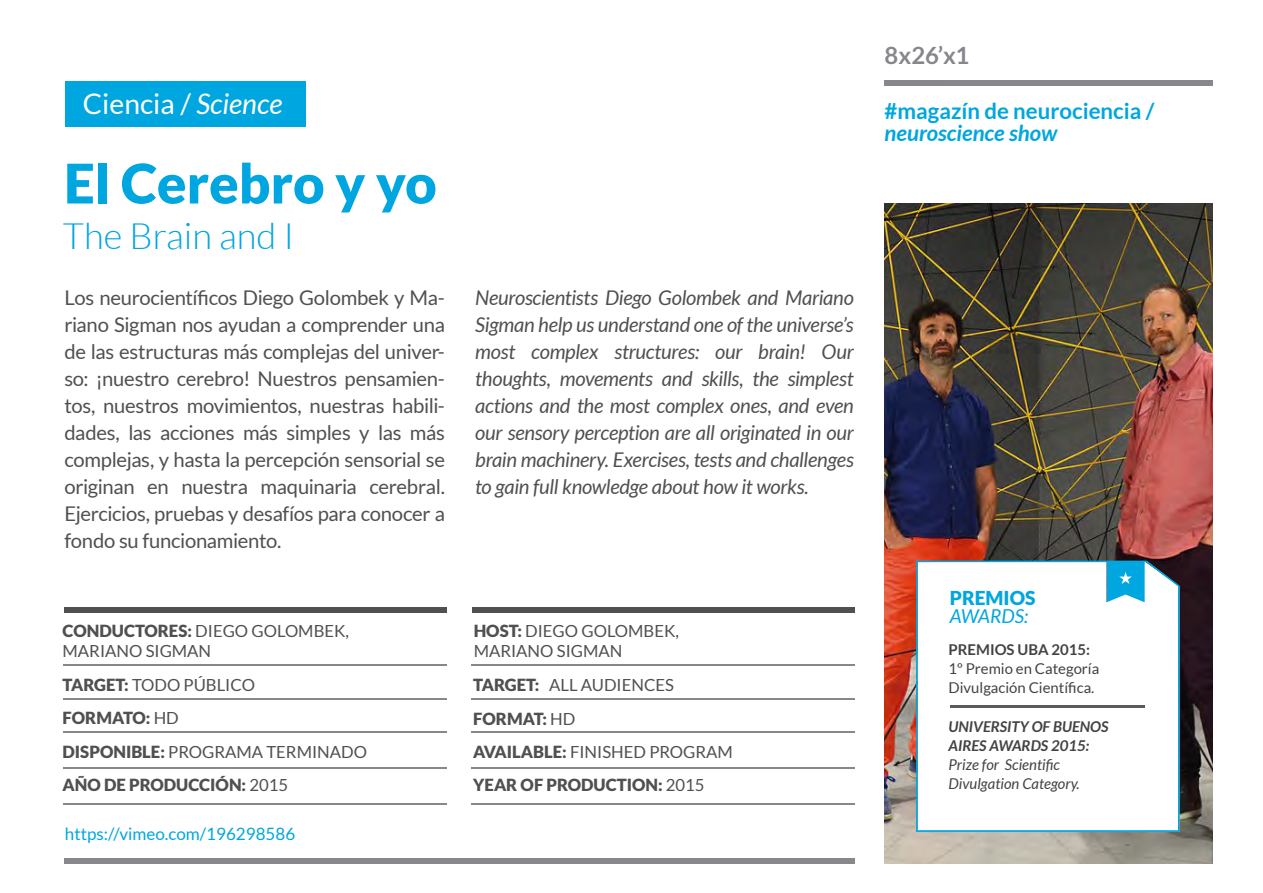
<style>
.page{position:relative;width:1263px;height:893px;background:#fff}
.page>*{position:absolute;margin:0;border:0;box-sizing:border-box;transform-origin:0 0}
.t1{font:900 54.6px "Lato";color:#00a6df}
.t2{font:300 36.3px "Lato";color:#00a6df}
.t3{font:28.35px "Lato";color:#fff}
.t4{font:700 23.85px "Lato";letter-spacing:-.01em;color:#88868a}
.t5{font:700 22.2px "Lato";color:#00a6df}
.t6{font:italic 700 22.2px "Lato";color:#00a6df}
.t7{font:20.25px/27px "Lato";letter-spacing:-.015em;color:#504f51;text-align:justify}
.t8{font:italic 20.25px/27px "Lato";letter-spacing:-.015em;color:#504f51;text-align:justify}
.t9{font:900 19.2px "Lato";color:#00a6df}
.t10{font:italic 19.2px "Lato";color:#00a6df}
.t11{font:17.1px "Lato";color:#00a6df}
.t12{font:900 16.65px/33.5px "Lato";color:#504f51}
.t13{font:16.65px/20.1px "Lato";color:#504f51}
.t14{font:14.85px/19.2px "Lato";color:#444141}
.t15{font:italic 14.85px/19.2px "Lato";color:#444141}
.t16{font:italic 700 14.85px/19.2px "Lato";color:#444141}
.t17{font:700 14.85px "Lato";color:#444141}
.s1{font-style:italic}
.s2{font-weight:900}
.s3{font-weight:400}
</style>
<div class="page">
<div style="left:64px;top:858px;width:791px;height:5px;background:#89878c"></div>
<div style="left:885px;top:81px;width:328px;height:5px;background:#88868a"></div>
<img style="left:885px;top:203px;width:328px;height:660px">
<div style="left:65px;top:81px;width:241px;height:45px;background:#00a6df"></div>
<hr style="left:63px;top:665px;width:384px;height:1px;background:#89878c">
<hr style="left:63px;top:698px;width:384px;height:1px;background:#89878c">
<hr style="left:63px;top:731px;width:384px;height:1px;background:#89878c">
<hr style="left:63px;top:767px;width:384px;height:2px;background:#89878c">
<hr style="left:63px;top:804px;width:384px;height:1px;background:#89878c">
<div style="left:64px;top:607px;width:383px;height:6px;background:#504f51"></div>
<div style="left:472px;top:607px;width:383px;height:6px;background:#504f51"></div>
<hr style="left:471px;top:767px;width:384px;height:2px;background:#89878c">
<hr style="left:471px;top:804px;width:384px;height:1px;background:#89878c">
<hr style="left:471px;top:665px;width:384px;height:1px;background:#89878c">
<hr style="left:471px;top:698px;width:384px;height:1px;background:#89878c">
<hr style="left:471px;top:731px;width:384px;height:1px;background:#89878c">
<svg style="left:916px;top:561px;width:263px;height:271px"></svg>
<h3 class="t3" style="left:83px;top:88px;width:201px">Ciencia / <span class="s1">Science</span></h3>
<h1 class="t1" style="left:64px;top:152px;width:374px">El Cerebro y yo</h1>
<h2 class="t2" style="left:63px;top:217px;width:233px">The Brain and I</h2>
<p class="t7" style="left:64px;top:284px;width:382px">Los neurocientíficos Diego Golombek y Ma&shy;riano Sigman nos ayudan a comprender una de las estructuras más complejas del univer&shy;so: ¡nuestro cerebro! Nuestros pensamien&shy;tos, nuestros movimientos, nuestras habili&shy;dades, las acciones más simples y las más complejas, y hasta la percepción sensorial se originan en nuestra maquinaria cerebral.<br>Ejercicios, pruebas y desafíos para conocer a fondo su funcionamiento.</p>
<p class="t8" style="left:475px;top:284px;width:380px">Neuroscientists Diego Golombek and Mariano Sigman help us understand one of the universe’s most complex structures: our brain! Our thoughts, movements and skills, the simplest actions and the most complex ones, and even our sensory perception are all originated in our brain machinery. Exercises, tests and challenges to gain full knowledge about how it works.</p>
<p class="t13" style="left:63px;top:621px;width:288px"><span class="s2">CONDUCTORES:</span> DIEGO GOLOMBEK,<br>MARIANO SIGMAN</p>
<p class="t12" style="left:63px;top:668px;width:306px">TARGET: <span class="s3">TODO PÚBLICO<br></span>FORMATO: <span class="s3">HD<br></span>DISPONIBLE: <span class="s3">PROGRAMA TERMINADO<br></span>AÑO DE PRODUCCIÓN: <span class="s3">2015</span></p>
<p class="t11" style="left:65px;top:824px;width:232px">https://vimeo.com/196298586</p>
<p class="t13" style="left:474px;top:621px;width:207px"><span class="s2">HOST:</span> DIEGO GOLOMBEK,<br>MARIANO SIGMAN</p>
<p class="t12" style="left:473px;top:668px;width:261px">TARGET: <span class="s3">ALL AUDIENCES<br></span>FORMAT: <span class="s3">HD<br></span>AVAILABLE: <span class="s3">FINISHED PROGRAM<br></span>YEAR OF PRODUCTION: <span class="s3">2015</span></p>
<p class="t4" style="left:885px;top:42px;width:86px">8x26’x1</p>
<p class="t5" style="left:885px;top:98px;width:271px">#magazín de neurociencia /</p>
<p class="t6" style="left:885px;top:120px;width:174px">neuroscience show</p>
<p class="t9" style="left:950px;top:587px;width:87px">PREMIOS</p>
<p class="t10" style="left:950px;top:605px;width:80px">AWARDS:</p>
<p class="t17" style="left:948px;top:641px;width:143px">PREMIOS UBA 2015:</p>
<p class="t14" style="left:948px;top:659px;width:152px">1º Premio en Categoría<br>Divulgación Científica.</p>
<p class="t16" style="left:948px;top:717px;width:161px">UNIVERSITY OF BUENOS<br>AIRES AWARDS 2015:</p>
<p class="t15" style="left:948px;top:755px;width:133px">Prize for Scientific<br>Divulgation Category.</p>
</div>
